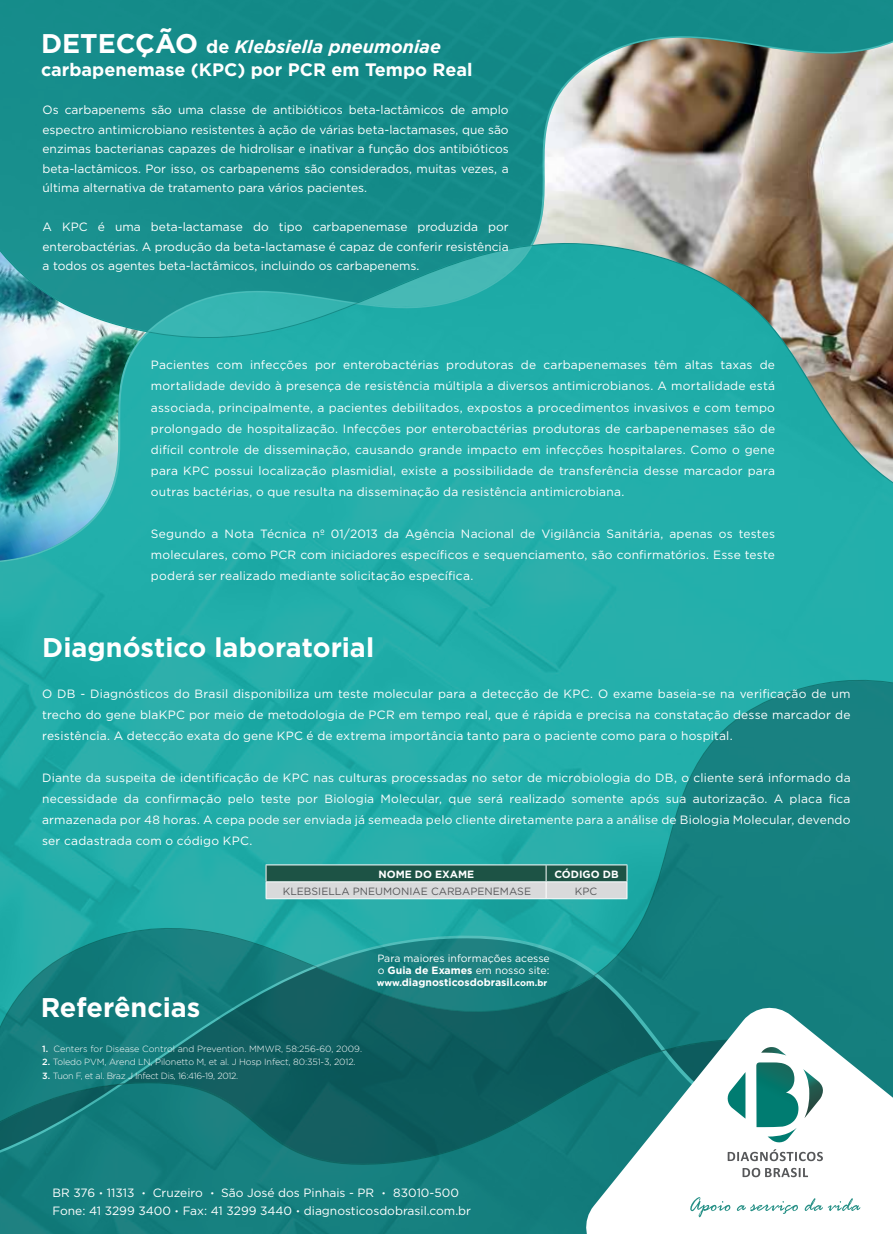
<style>
.page{position:relative;width:893px;height:1234px;background:#fff}
.page>*{position:absolute;margin:0;border:0;box-sizing:border-box;transform-origin:0 0}
.t1{font:700 27px "Gotham";color:#fff}
.t2{font:700 18px/22.5px "Gotham";color:#fff}
.t3{font:12px/21px "Gotham";color:#fff;text-align:justify}
.t4{font:10.5px/12px "Gotham";color:#fff;text-align:justify}
.t5{font:10.5px "Gotham";color:#57585a}
.t6{font:700 10.5px "Gotham";color:#fff}
.t7{font:300 9px "Gotham";letter-spacing:-.015em;color:#fff}
.s1{font-size:27px}
.s2{font-style:italic}
.s3{font-weight:500}
.s4{font-weight:700}
.s5{font-weight:700;font-size:9px}
.s6{font-weight:100;font-size:10.5px}
</style>
<div class="page">
<img style="left:0;top:562px;width:893px;height:117px">
<svg style="left:0;top:679px;width:893px;height:256px;background:#24aca8"></svg>
<svg style="left:0;top:497px;width:893px;height:65px;background:#24aeaa"></svg>
<div style="left:147px;top:331px;width:746px;height:166px;background:#24afab"></div>
<div style="left:0;top:0;width:893px;height:331px;background:#158c8a"></div>
<div style="left:0;top:1164px;width:582px;height:69px;background:#157f7f"></div>
<svg style="left:318px;top:938px;width:276px;height:29px;background:#20908f"></svg>
<svg style="left:0;top:928px;width:313px;height:202px;background:#188786"></svg>
<svg style="left:0;top:1084px;width:119px;height:73px;background:#147676"></svg>
<svg style="left:598px;top:680px;width:295px;height:323px;background:#198b89"></svg>
<svg style="left:582px;top:1003px;width:311px;height:230px"></svg>
<svg style="left:690px;top:1196px;width:40px;height:20px"></svg>
<svg style="left:737px;top:1200px;width:61px;height:13px"></svg>
<svg style="left:805px;top:1197px;width:55px;height:13px"></svg>
<svg style="left:742px;top:1167px;width:66px;height:9px"></svg>
<svg style="left:666px;top:1039px;width:227px;height:121px"></svg>
<svg style="left:125px;top:967px;width:536px;height:196px;background:#136b6c"></svg>
<img style="left:533px;top:38px;width:360px;height:444px">
<img style="left:0;top:251px;width:147px;height:309px">
<svg style="left:150px;top:246px;width:380px;height:91px;background:#24a19e"></svg>
<svg style="left:266px;top:864px;width:362px;height:34px;background:#819d97"></svg>
<hr style="left:266px;top:898px;width:280px;height:1px;background:#fff">
<hr style="left:546px;top:898px;width:81px;height:1px;background:#fff">
<h2 class="t2" style="left:41px;top:36px;width:433px"><span class="s1">DETECÇÃO</span> de <span class="s2">Klebsiella pneumoniae </span>carbapenemase (KPC) por PCR em Tempo Real</h2>
<p class="t3" style="left:43px;top:100px;width:468px;line-height:19.5px">Os carbapenems são uma classe de antibióticos beta-lactâmicos de amplo espectro antimicrobiano resistentes à ação de várias beta-lactamases, que são enzimas bacterianas capazes de hidrolisar e inativar a função dos antibióticos beta-lactâmicos. Por isso, os carbapenems são considerados, muitas vezes, a última alternativa de tratamento para vários pacientes.</p>
<p class="t3" style="left:43px;top:217px;width:468px;line-height:19.5px">A KPC é uma beta-lactamase do tipo carbapenemase produzida por enterobactérias. A produção da beta-lactamase é capaz de conferir resistência a todos os agentes beta-lactâmicos, incluindo os carbapenems.</p>
<p class="t3" style="left:151px;top:354px;width:626px">Pacientes com infecções por enterobactérias produtoras de carbapenemases têm altas taxas de mortalidade devido à presença de resistência múltipla a diversos antimicrobianos. A mortalidade está associada, principalmente, a pacientes debilitados, expostos a procedimentos invasivos e com tempo prolongado de hospitalização. Infecções por enterobactérias produtoras de carbapenemases são de difícil controle de disseminação, causando grande impacto em infecções hospitalares. Como o gene para KPC possui localização plasmidial, existe a possibilidade de transferência desse marcador para outras bactérias, o que resulta na disseminação da resistência antimicrobiana.</p>
<p class="t3" style="left:151px;top:522px;width:625px">Segundo a Nota Técnica nº 01/2013 da Agência Nacional de Vigilância Sanitária, apenas os testes moleculares, como PCR com iniciadores específicos e sequenciamento, são confirmatórios. Esse teste poderá ser realizado mediante solicitação específica.</p>
<h1 class="t1" style="left:42px;top:629px;width:334px">Diagnóstico laboratorial</h1>
<p class="t3" style="left:42px;top:682px;width:810px">O DB - Diagnósticos do Brasil disponibiliza um teste molecular para a detecção de KPC. O exame baseia-se na verificação de um trecho do gene blaKPC por meio de metodologia de PCR em tempo real, que é rápida e precisa na constatação desse marcador de resistência. A detecção exata do gene KPC é de extrema importância tanto para o paciente como para o hospital.</p>
<p class="t3" style="left:42px;top:766px;width:810px">Diante da suspeita de identificação de KPC nas culturas processadas no setor de microbiologia do DB, o cliente será informado da necessidade da confirmação pelo teste por Biologia Molecular, que será realizado somente após sua autorização. A placa fica armazenada por 48 horas. A cepa pode ser enviada já semeada pelo cliente diretamente para a análise de Biologia Molecular, devendo ser cadastrada com o código KPC.</p>
<p class="t6" style="left:378px;top:866px;width:97px">NOME DO EXAME</p>
<p class="t6" style="left:554px;top:866px;width:66px">CÓDIGO DB</p>
<p class="t5" style="left:283px;top:883px;width:250px">KLEBSIELLA PNEUMONIAE CARBAPENEMASE</p>
<p class="t5" style="left:575px;top:883px;width:24px">KPC</p>
<h1 class="t1" style="left:41px;top:989px;width:161px">Referências</h1>
<p class="t7" style="left:42px;top:1042px;width:321px"><span class="s3">1.</span> Centers for Disease Control and Prevention. MMWR, 58:256-60, 2009.</p>
<p class="t7" style="left:42px;top:1055px;width:315px"><span class="s3">2.</span> Toledo PVM, Arend LN, Pilonetto M, et al. J Hosp Infect, 80:351-3, 2012.</p>
<p class="t7" style="left:42px;top:1069px;width:198px"><span class="s3">3.</span> Tuon F, et al. Braz J Infect Dis, 16:416-19, 2012.</p>
<p class="t4" style="left:377px;top:951px;width:174px">Para maiores informações acesse o <span class="s4">Guia de Exames</span> em nosso site: <span class="s5">www.</span><span class="s4">diagnosticosdobrasil</span><span class="s5">.com.br</span></p>
<p class="t3" style="left:52px;top:1183px;width:420px;line-height:18px">BR 376 <span class="s6">•</span> 11313 <span class="s6">•</span> Cruzeiro <span class="s6">•</span> São José dos Pinhais - PR <span class="s6">•</span> 83010-500<br>Fone: 41 3299 3400 <span class="s6">•</span> Fax: 41 3299 3440 <span class="s6">•</span> diagnosticosdobrasil.com.br</p>
</div>
